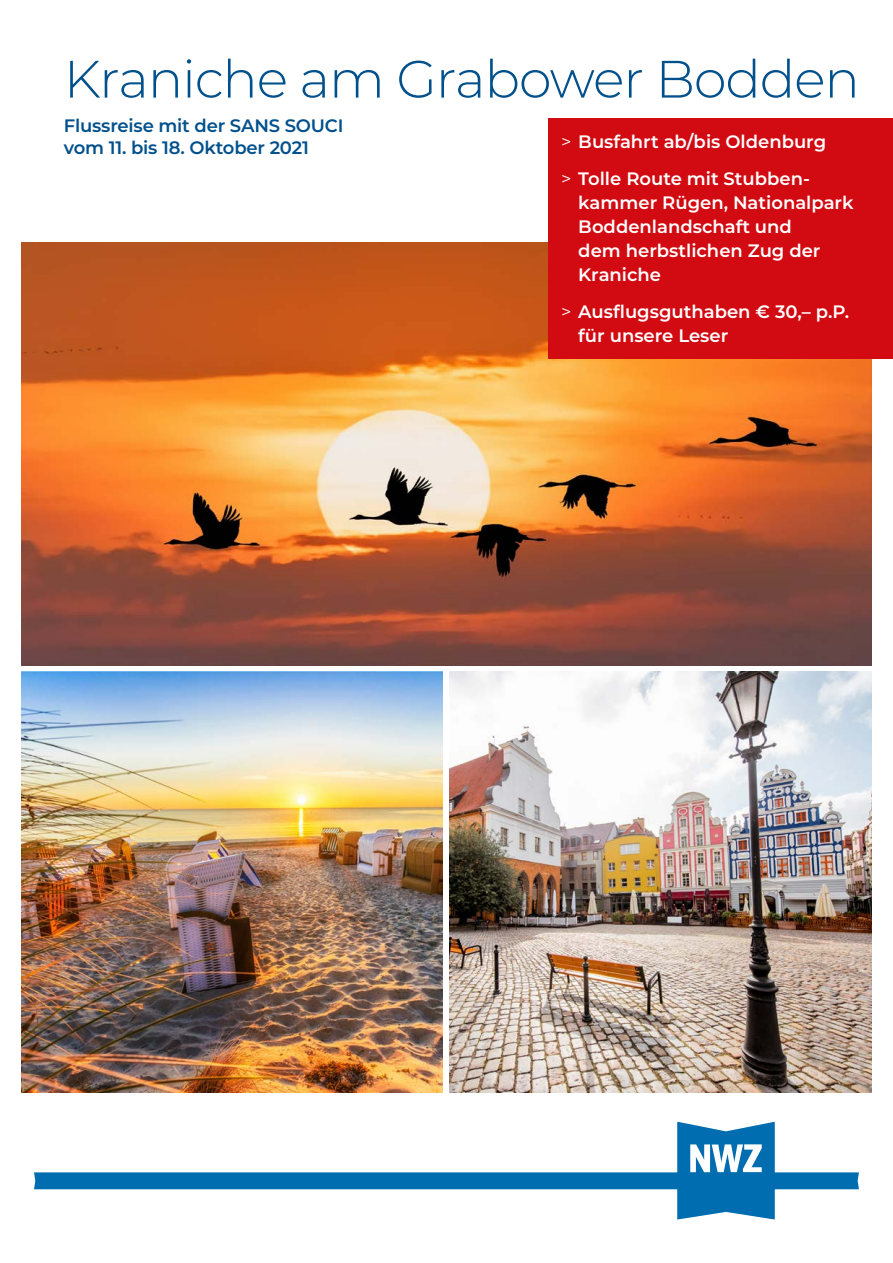
<style>
.page{position:relative;width:893px;height:1263px;background:#fff}
.page>*{position:absolute;margin:0;border:0;box-sizing:border-box;transform-origin:0 0}
.t1{font:300 52.5px "Montserrat";letter-spacing:-.02em;color:#00508c}
.t2{font:600 18px/24px "Montserrat";color:#fff}
.t3{font:600 18px/21.6px "Montserrat";letter-spacing:-.01em;color:#00508c}
.s1{font-weight:400}
</style>
<div class="page">
<svg style="left:34px;top:1121px;width:825px;height:99px"></svg>
<img style="left:21px;top:242px;width:851px;height:423px">
<img style="left:21px;top:672px;width:421px;height:421px">
<img style="left:449px;top:672px;width:423px;height:421px">
<div style="left:549px;top:118px;width:344px;height:241px;background:#d20a11"></div>
<h1 class="t1" style="left:64px;top:43px;width:797px">Kraniche am Grabower Bodden</h1>
<p class="t3" style="left:64px;top:114px;width:281px">Flussreise mit der SANS SOUCI vom 11. bis 18. Oktober 2021</p>
<p class="t2" style="left:561px;top:123px;width:266px;line-height:36.8px"><span class="s1">&gt;</span> Busfahrt ab/bis Oldenburg <span class="s1">&gt;</span> Tolle Route mit Stubben-</p>
<p class="t2" style="left:578px;top:190px;width:277px">kammer Rügen, Nationalpark<br>Boddenlandschaft und<br>dem herbstlichen Zug der<br>Kraniche</p>
<p class="t2" style="left:578px;top:298px;width:273px;text-indent:-17px"><span class="s1">&gt;</span> Ausflugsguthaben € 30,– p.P. für unsere Leser</p>
</div>
